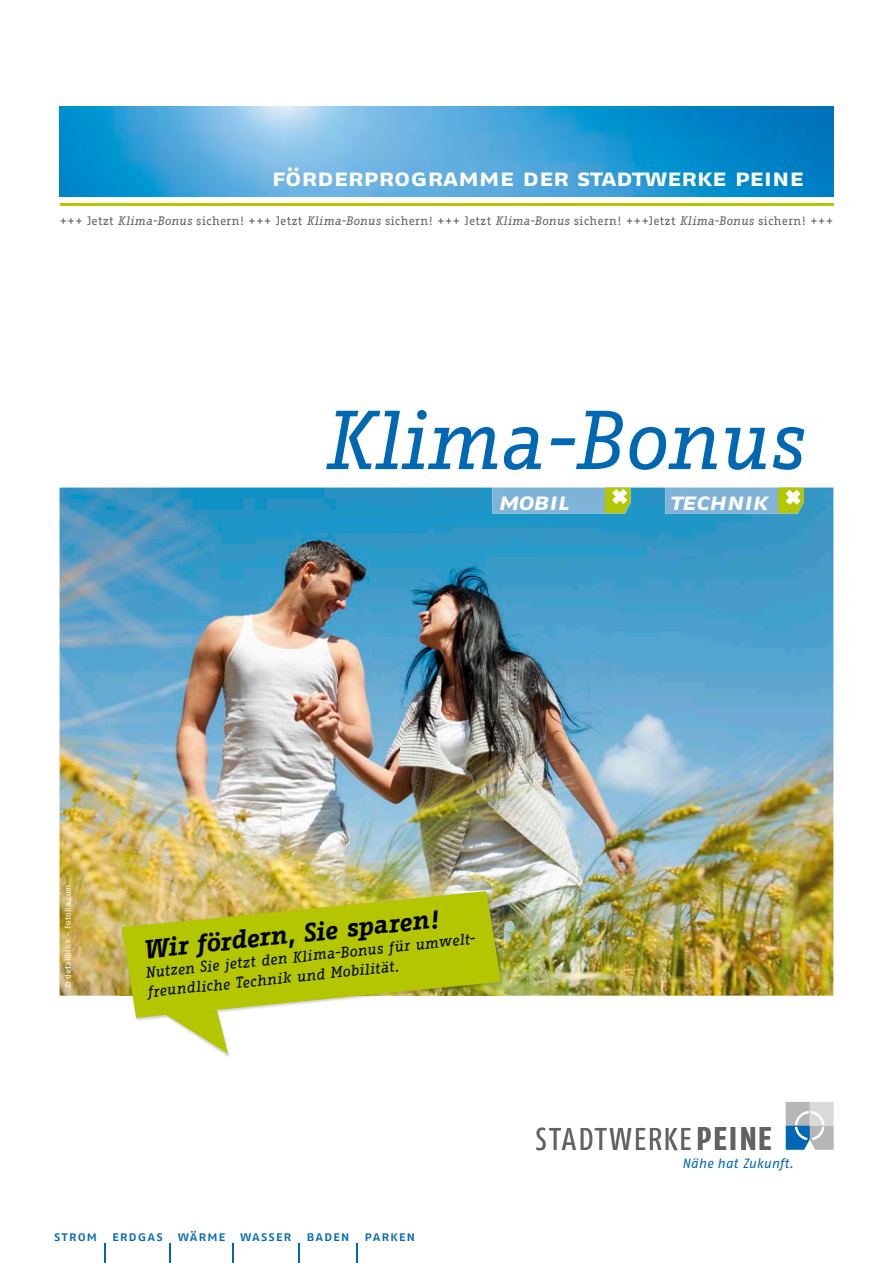
<style>
.page{position:relative;width:893px;height:1263px;background:#fff}
.page>*{position:absolute;margin:0;border:0;box-sizing:border-box;transform-origin:0 0}
.t1{font:italic 81px "Fago Office Serif";letter-spacing:-.005em;color:#0068b3}
.t2{font:31.5px "Fago Co Regular Caps";letter-spacing:.035em;color:#626262}
.t3{font:italic 700 25.5px "Fago Office Serif";color:#000}
.t4{font:24px "Fago Ex Bold Caps";letter-spacing:-.005em;color:#fff}
.t5{font:24px "Fago Ex Bold Italic Caps";letter-spacing:-.01em;color:#fff}
.t6{font:italic 15px/19.5px "Fago Office Serif";color:#000}
.t7{font:13.65px "Fago No Med Caps";letter-spacing:.06em;color:#0068b3}
.t8{font:italic 13.35px "Fago No";letter-spacing:.01em;color:#0068b3}
.t9{font:12px "Fago Office Serif";letter-spacing:.025em;color:#626262}
.t10{font:8.25px "Fago No";letter-spacing:.015em;color:#fff}
.s1{font-style:italic}
.s2{font-family:"Fago Co Bold Caps";font-size:32.85px}
</style>
<div class="page">
<img style="left:60px;top:488px;width:773px;height:508px">
<img style="left:60px;top:106px;width:773px;height:90px">
<img style="left:665px;top:513px;width:139px;height:1px">
<img style="left:492px;top:513px;width:139px;height:1px">
<svg style="left:232px;top:1244px;width:2px;height:19px"></svg>
<svg style="left:298px;top:1244px;width:2px;height:19px"></svg>
<svg style="left:356px;top:1244px;width:2px;height:19px"></svg>
<svg style="left:170px;top:1244px;width:1px;height:19px"></svg>
<svg style="left:104px;top:1244px;width:2px;height:19px"></svg>
<svg style="left:786px;top:1102px;width:47px;height:47px;background:#9db4c5"></svg>
<img style="left:224px;top:892px;width:280px;height:165px">
<svg style="left:121px;top:891px;width:380px;height:163px;fill:#b4c600"></svg>
<hr style="left:60px;top:203px;width:773px;height:3px;background:#b4c600">
<svg style="left:665px;top:487px;width:139px;height:26px;background:#8cb8b7"></svg>
<svg style="left:492px;top:487px;width:139px;height:26px;background:#8bb8b8"></svg>
<h3 class="t4" style="left:272px;top:164px;width:534px">förderprogramme der stadtwerke peine</h3>
<p class="t9" style="left:60px;top:215px;width:775px">+++ Jetzt <span class="s1">Klima-Bonus</span> sichern! +++ Jetzt <span class="s1">Klima-Bonus</span> sichern! +++ Jetzt <span class="s1">Klima-Bonus</span> sichern! +++Jetzt <span class="s1">Klima-Bonus</span> sichern! +++</p>
<h1 class="t1" style="left:324px;top:397px;width:482px">Klima-Bonus</h1>
<h3 class="t5" style="left:498px;top:487px;width:72px">mobil</h3>
<h3 class="t5" style="left:669px;top:487px;width:100px">technik</h3>
<p class="t10" style="left:63px;top:988px;width:105px;rotate:-90deg">© detailblick – Fotolia.com</p>
<h3 class="t3" style="left:141px;top:935px;width:299px;rotate:-6deg">Wir fördern, Sie sparen!</h3>
<p class="t6" style="left:144px;top:963px;width:335px;rotate:-6deg">Nutzen Sie jetzt den Klima-Bonus für umwelt&shy;freundliche Technik und Mobilität.</p>
<p class="t7" style="left:54px;top:1228px;width:363px">strom erdgas wärme wasser baden parken</p>
<h2 class="t2" style="left:535px;top:1121px;width:238px">STADTWERKE<span class="s2">PEINE</span></h2>
<p class="t8" style="left:682px;top:1156px;width:113px">Nähe hat Zukunft.</p>
</div>
